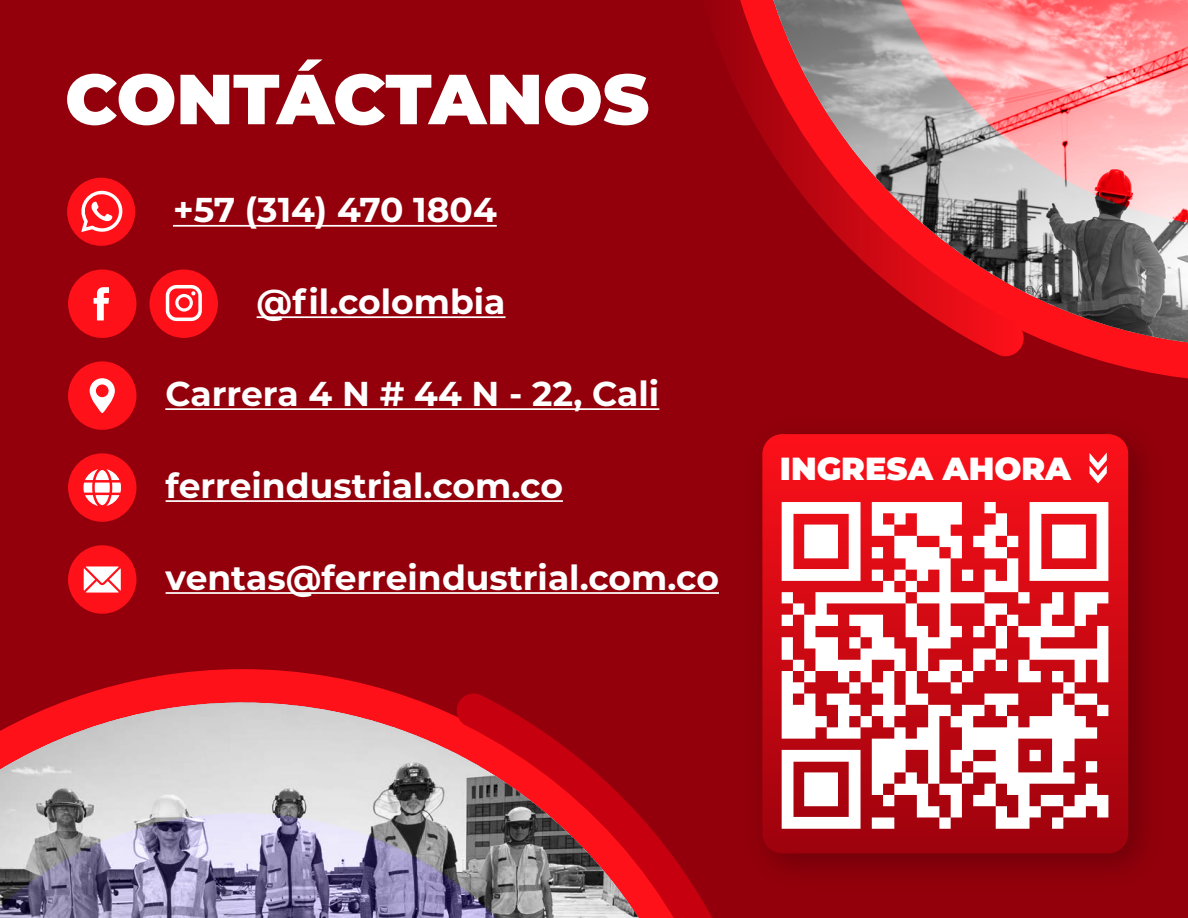
<style>
.page{position:relative;width:1188px;height:918px;background:#93000b}
.page>*{position:absolute;margin:0;border:0;box-sizing:border-box;transform-origin:0 0}
.t1{font:900 70.65px "Montserrat";letter-spacing:-.005em;color:#fff}
.t2{font:700 34.5px "Montserrat";color:#fff}
.t3{font:900 31.95px "Montserrat";color:#fff}
</style>
<div class="page">
<svg style="left:60px;top:669px;width:417px;height:34px;fill:#ff111a"></svg>
<svg style="left:454px;top:694px;width:42px;height:9px"></svg>
<svg style="left:0;top:703px;width:703px;height:215px"></svg>
<svg style="left:0;top:813px;width:589px;height:105px;background:#928ba0"></svg>
<svg style="left:1003px;top:347px;width:185px;height:32px"></svg>
<svg style="left:726px;top:0;width:300px;height:356px"></svg>
<svg style="left:760px;top:0;width:428px;height:347px"></svg>
<svg style="left:882px;top:0;width:306px;height:228px;background:#db9ea1"></svg>
<img style="left:768px;top:441px;width:378px;height:430px">
<svg style="left:762px;top:434px;width:366px;height:419px"></svg>
<svg style="left:782px;top:502px;width:326px;height:327px;background:#e4878c"></svg>
<svg style="left:1090px;top:453px;width:17px;height:30px"></svg>
<hr style="left:173px;top:225px;width:324px;height:2px;background:#fff">
<div style="left:67px;top:178px;width:68px;height:68px;background:#ff111a;border-radius:50%"></div>
<svg style="left:81px;top:191px;width:42px;height:41px"></svg>
<div style="left:149px;top:269px;width:69px;height:69px;background:#ff111a;border-radius:50%"></div>
<svg style="left:166px;top:285px;width:36px;height:36px"></svg>
<div style="left:68px;top:269px;width:68px;height:69px;background:#ff111a;border-radius:50%"></div>
<svg style="left:94px;top:287px;width:15px;height:33px"></svg>
<hr style="left:257px;top:316px;width:249px;height:2px;background:#fff">
<div style="left:68px;top:361px;width:68px;height:69px;background:#ff111a;border-radius:50%"></div>
<svg style="left:90px;top:378px;width:25px;height:35px"></svg>
<hr style="left:165px;top:408px;width:494px;height:2px;background:#fff">
<div style="left:68px;top:453px;width:68px;height:69px;background:#ff111a;border-radius:50%"></div>
<hr style="left:166px;top:500px;width:397px;height:2px;background:#fff">
<svg style="left:83px;top:469px;width:38px;height:37px"></svg>
<div style="left:68px;top:545px;width:68px;height:69px;background:#ff111a;border-radius:50%"></div>
<hr style="left:166px;top:592px;width:553px;height:2px;background:#fff">
<svg style="left:84px;top:566px;width:37px;height:27px"></svg>
<h1 class="t1" style="left:65px;top:46px;width:586px">CONTÁCTANOS</h1>
<p class="t2" style="left:173px;top:185px;width:325px">+57 (314) 470 1804</p>
<p class="t2" style="left:257px;top:277px;width:250px">@fil.colombia</p>
<p class="t2" style="left:165px;top:369px;width:496px">Carrera 4 N # 44 N - 22, Cali</p>
<p class="t2" style="left:166px;top:461px;width:399px">ferreindustrial.com.co</p>
<p class="t2" style="left:166px;top:552px;width:555px">ventas@ferreindustrial.com.co</p>
<p class="t3" style="left:780px;top:445px;width:293px">INGRESA AHORA</p>
</div>
